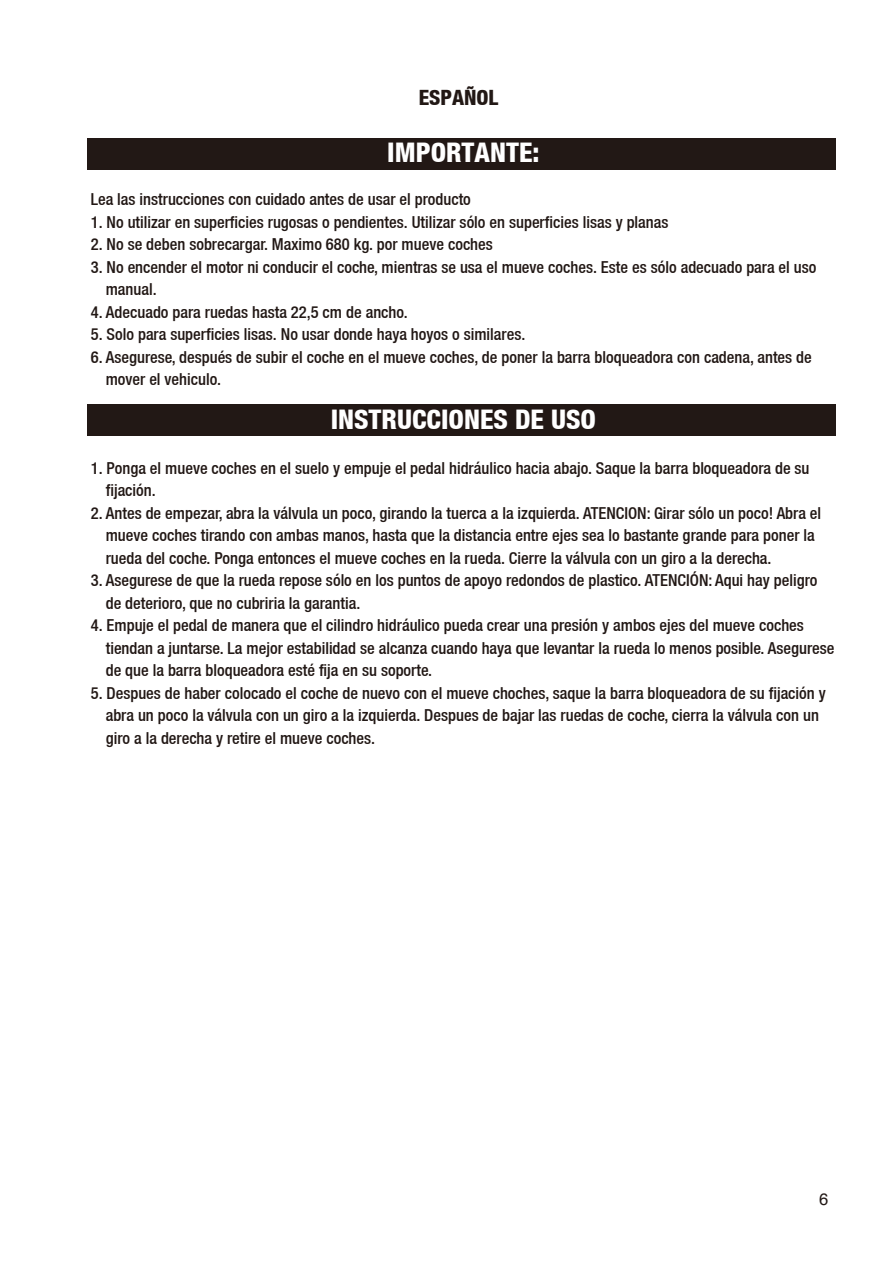
<style>
.page{position:relative;width:893px;height:1263px;background:#fff}
.page>*{position:absolute;margin:0;border:0;box-sizing:border-box;transform-origin:0 0}
.t1{font:800 condensed 27px "Helvetica Neue LT";color:#fff}
.t2{font:800 condensed 21px "Helvetica Neue LT";letter-spacing:-.005em;color:#221815}
.t3{font:500 condensed 16.5px/22.5px "Helvetica Neue LT";color:#221815}
.t4{font:16.5px "Helvetica";color:#221815}
</style>
<div class="page">
<div style="left:88px;top:404px;width:748px;height:31px;background:#221815"></div>
<div style="left:88px;top:139px;width:748px;height:31px;background:#221815"></div>
<p class="t2" style="left:419px;top:84px;width:81px">ESPAÑOL</p>
<h1 class="t1" style="left:387px;top:135px;width:154px">IMPORTANTE:</h1>
<p class="t3" style="left:91px;top:188px;width:382px">Lea las instrucciones con cuidado antes de usar el producto</p>
<p class="t3" style="left:91px;top:210px;width:579px">1. No utilizar en superficies rugosas o pendientes. Utilizar sólo en superficies lisas y planas</p>
<p class="t3" style="left:91px;top:233px;width:404px">2. No se deben sobrecargar. Maximo 680 kg. por mueve coches</p>
<p class="t3" style="left:106px;top:255px;width:712px;text-indent:-15px">3. No encender el motor ni conducir el coche, mientras se usa el mueve coches. Este es sólo adecuado para el uso manual.</p>
<p class="t3" style="left:91px;top:300px;width:318px">4. Adecuado para ruedas hasta 22,5 cm de ancho.</p>
<p class="t3" style="left:91px;top:323px;width:436px">5. Solo para superficies lisas. No usar donde haya hoyos o similares.</p>
<p class="t3" style="left:106px;top:345px;width:708px;text-indent:-15px">6. Asegurese, después de subir el coche en el mueve coches, de poner la barra bloqueadora con cadena, antes de mover el vehiculo.</p>
<h1 class="t1" style="left:331px;top:402px;width:267px">INSTRUCCIONES DE USO</h1>
<p class="t3" style="left:106px;top:456px;width:705px;text-indent:-15px">1. Ponga el mueve coches en el suelo y empuje el pedal hidráulico hacia abajo. Saque la barra bloqueadora de su fijación.</p>
<p class="t3" style="left:106px;top:501px;width:717px;text-indent:-15px">2. Antes de empezar, abra la válvula un poco, girando la tuerca a la izquierda. ATENCION: Girar sólo un poco! Abra el mueve coches tirando con ambas manos, hasta que la distancia entre ejes sea lo bastante grande para poner la rueda del coche. Ponga entonces el mueve coches en la rueda. Cierre la válvula con un giro a la derecha.</p>
<p class="t3" style="left:106px;top:569px;width:713px;text-indent:-15px">3. Asegurese de que la rueda repose sólo en los puntos de apoyo redondos de plastico. ATENCIÓN: Aqui hay peligro de deterioro, que no cubriria la garantia.</p>
<p class="t3" style="left:106px;top:614px;width:730px;text-indent:-15px">4. Empuje el pedal de manera que el cilindro hidráulico pueda crear una presión y ambos ejes del mueve coches tiendan a juntarse. La mejor estabilidad se alcanza cuando haya que levantar la rueda lo menos posible. Asegurese de que la barra bloqueadora esté fija en su soporte.</p>
<p class="t3" style="left:106px;top:681px;width:722px;text-indent:-15px">5. Despues de haber colocado el coche de nuevo con el mueve choches, saque la barra bloqueadora de su fijación y abra un poco la válvula con un giro a la izquierda. Despues de bajar las ruedas de coche, cierra la válvula con un giro a la derecha y retire el mueve coches.</p>
<p class="t4" style="left:819px;top:1186px;width:11px">6</p>
</div>
